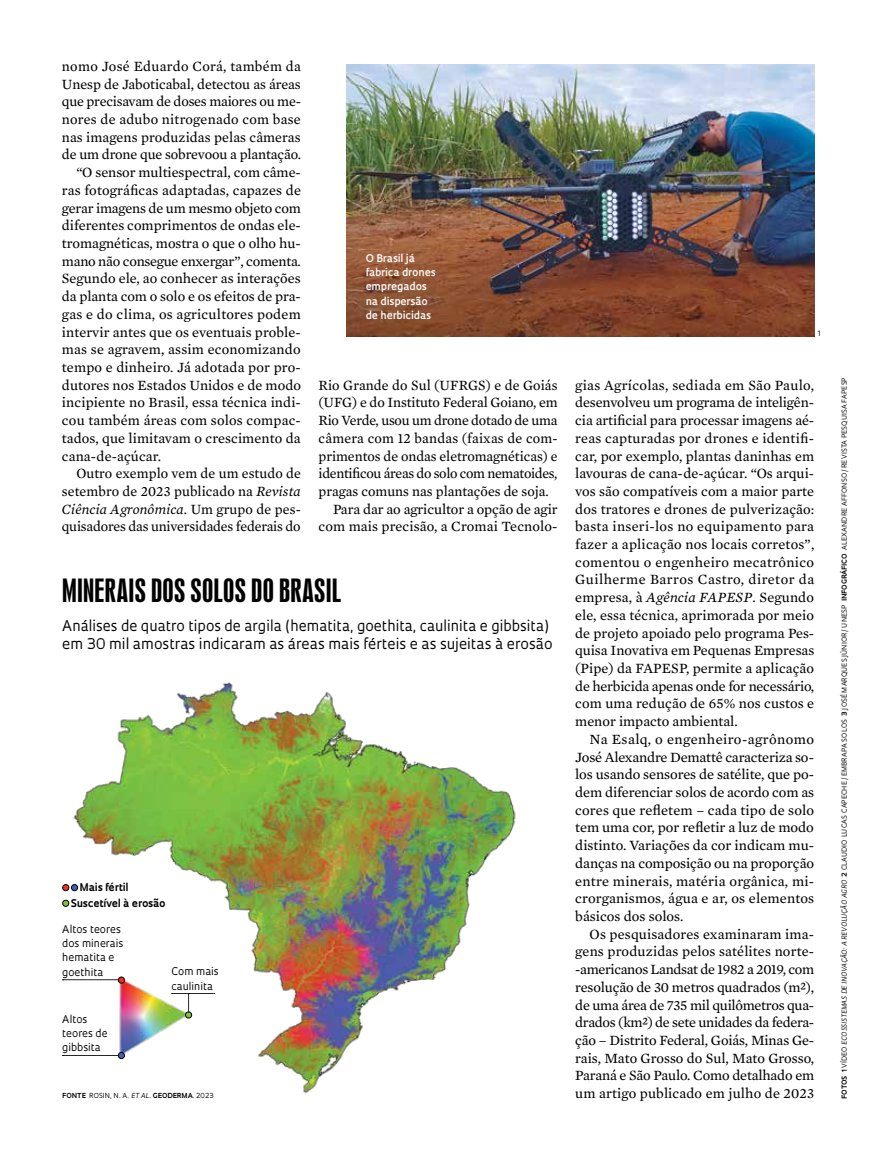
<style>
.page{position:relative;width:885px;height:1169px;background:#fff}
.page>*{position:absolute;margin:0;border:0;box-sizing:border-box;transform-origin:0 0}
.t1{font:30px "Swiss 924 BT Regular B";letter-spacing:.01em;color:#000}
.t2{font:14.4px/17.7px "Mercury Text G2";color:#000;text-align:justify}
.t3{font:14.4px/18.3px "Oculum";color:#000}
.t4{font:14.4px "Mercury Text G2";letter-spacing:-.02em;color:#000}
.t5{font:14.4px "Mercury Text G2";letter-spacing:-.025em;color:#000}
.t6{font:italic 14.4px "Mercury Text G2";letter-spacing:.01em;color:#000}
.t7{font:14.4px "Mercury Text G2";letter-spacing:.02em;color:#000}
.t8{font:10.35px/14.1px "Oculum";color:#000}
.t9{font:600 10.35px/14.1px "Oculum";color:#fff}
.t10{font:700 10.35px/16px "Oculum";color:#000}
.t11{font:7.35px "Oculum";color:#000}
.t12{font:6.75px "Oculum";letter-spacing:.015em;color:#000}
.s1{font-style:italic}
.s2{font-style:normal}
.s3{font-weight:700}
</style>
<div class="page">
<img style="left:69px;top:682px;width:447px;height:412px">
<img style="left:115px;top:971px;width:80px;height:88px">
<svg style="left:62px;top:1052px;width:62px;height:6px"></svg>
<div style="left:118px;top:1052px;width:7px;height:7px;border:1px solid #000;border-radius:50%"></div>
<div style="left:71px;top:884px;width:7px;height:6px;background:#475eaa;border-radius:50%"></div>
<div style="left:71px;top:884px;width:7px;height:7px;border:1px solid #000;border-radius:50%"></div>
<svg style="left:62px;top:977px;width:62px;height:6px"></svg>
<div style="left:118px;top:976px;width:7px;height:7px;border:1px solid #000;border-radius:50%"></div>
<svg style="left:63px;top:884px;width:6px;height:6px"></svg>
<div style="left:62px;top:884px;width:7px;height:7px;border:1px solid #000;border-radius:50%"></div>
<svg style="left:63px;top:900px;width:6px;height:6px"></svg>
<div style="left:62px;top:899px;width:7px;height:7px;border:1px solid #000;border-radius:50%"></div>
<svg style="left:172px;top:993px;width:43px;height:22px"></svg>
<div style="left:186px;top:1011px;width:6px;height:7px;background:#7fc242;border-radius:50%"></div>
<div style="left:185px;top:1011px;width:7px;height:7px;border:1px solid #000;border-radius:50%"></div>
<img style="left:346px;top:64px;width:468px;height:272px">
<p class="t7" style="left:62px;top:56px;width:241px">nomo José Eduardo Corá, também da</p>
<p class="t2" style="left:62px;top:74px;width:240px">Unesp de Jaboticabal, detectou as áreas</p>
<p class="t2" style="left:62px;top:92px;width:240px">que precisavam de doses maiores ou me-</p>
<p class="t2" style="left:62px;top:110px;width:240px">nores de adubo nitrogenado com base</p>
<p class="t2" style="left:62px;top:127px;width:240px">nas imagens produzidas pelas câmeras</p>
<p class="t2" style="left:62px;top:145px;width:241px">de um drone que sobrevoou a plantação.</p>
<p class="t2" style="left:76px;top:163px;width:226px">“O sensor multiespectral, com câme-</p>
<p class="t2" style="left:62px;top:180px;width:241px">ras fotográficas adaptadas, capazes de</p>
<p class="t2" style="left:62px;top:198px;width:240px">gerar imagens de um mesmo objeto com</p>
<p class="t2" style="left:62px;top:216px;width:240px">diferentes comprimentos de ondas ele-</p>
<p class="t2" style="left:62px;top:233px;width:240px">tromagnéticas, mostra o que o olho hu-</p>
<p class="t4" style="left:62px;top:250px;width:241px">mano não consegue enxergar”, comenta.</p>
<p class="t2" style="left:62px;top:269px;width:240px">Segundo ele, ao conhecer as interações</p>
<p class="t2" style="left:62px;top:287px;width:240px">da planta com o solo e os efeitos de pra-</p>
<p class="t2" style="left:62px;top:304px;width:240px">gas e do clima, os agricultores podem</p>
<p class="t2" style="left:62px;top:322px;width:240px">intervir antes que os eventuais proble-</p>
<p class="t2" style="left:62px;top:340px;width:240px">mas se agravem, assim economizando</p>
<p class="t2" style="left:62px;top:357px;width:240px">tempo e dinheiro. Já adotada por pro-</p>
<p class="t2" style="left:62px;top:375px;width:241px">dutores nos Estados Unidos e de modo</p>
<p class="t2" style="left:62px;top:393px;width:240px">incipiente no Brasil, essa técnica indi-</p>
<p class="t2" style="left:62px;top:411px;width:240px">cou também áreas com solos compac-</p>
<p class="t2" style="left:62px;top:428px;width:240px">tados, que limitavam o crescimento da</p>
<p class="t2" style="left:62px;top:446px;width:101px">cana-de-açúcar.</p>
<p class="t2" style="left:76px;top:464px;width:226px">Outro exemplo vem de um estudo de</p>
<p class="t2" style="left:62px;top:481px;width:240px">setembro de 2023 publicado na <span class="s1">Revista</span></p>
<p class="t6" style="left:62px;top:498px;width:240px">Ciência Agronômica<span class="s2">. Um grupo de pes-</span></p>
<p class="t2" style="left:62px;top:517px;width:240px">quisadores das universidades federais do</p>
<p class="t9" style="left:366px;top:251px;width:72px">O Brasil já fabrica drones empregados na dispersão de herbicidas</p>
<p class="t2" style="left:319px;top:375px;width:240px">Rio Grande do Sul (UFRGS) e de Goiás</p>
<p class="t2" style="left:319px;top:393px;width:241px">(UFG) e do Instituto Federal Goiano, em</p>
<p class="t4" style="left:319px;top:410px;width:240px">Rio Verde, usou um drone dotado de uma</p>
<p class="t2" style="left:319px;top:428px;width:240px">câmera com 12 bandas (faixas de com-</p>
<p class="t2" style="left:319px;top:446px;width:240px">primentos de ondas eletromagnéticas) e</p>
<p class="t5" style="left:319px;top:463px;width:240px">identificou áreas do solo com nematoides,</p>
<p class="t2" style="left:319px;top:481px;width:232px">pragas comuns nas plantações de soja.</p>
<p class="t2" style="left:333px;top:499px;width:226px">Para dar ao agricultor a opção de agir</p>
<p class="t2" style="left:319px;top:517px;width:240px">com mais precisão, a Cromai Tecnolo-</p>
<h1 class="t1" style="left:62px;top:572px;width:280px">MINERAIS DOS SOLOS DO BRASIL</h1>
<p class="t3" style="left:62px;top:616px;width:492px">Análises de quatro tipos de argila (hematita, goethita, caulinita e gibbsita) em 30 mil amostras indicaram as áreas mais férteis e as sujeitas à erosão</p>
<p class="t10" style="left:71px;top:878px;width:96px;text-indent:9px">Mais fértil<br>Suscetível à erosão</p>
<p class="t8" style="left:62px;top:921px;width:63px">Altos teores dos minerais hematita e goethita</p>
<p class="t8" style="left:62px;top:1011px;width:47px">Altos teores de gibbsita</p>
<p class="t8" style="left:171px;top:964px;width:49px">Com mais caulinita</p>
<p class="t12" style="left:62px;top:1091px;width:153px"><span class="s3">FONTE</span> ROSIN, N. A. <span class="s1">ET AL.</span> <span class="s3">GEODERMA</span>. 2023</p>
<p class="t11" style="left:818px;top:329px;width:5px">1</p>
<p class="t2" style="left:575px;top:375px;width:241px">gias Agrícolas, sediada em São Paulo, desenvolveu um programa de inteligên&shy;cia artificial para processar imagens aé&shy;reas capturadas por drones e identifi&shy;car, por exemplo, plantas daninhas em lavouras de cana-de-açúcar. “Os arqui&shy;vos são compatíveis com a maior parte dos tratores e drones de pulverização: basta inseri-los no equipamento para fazer a aplicação nos locais corretos”, comentou o engenheiro mecatrônico Guilherme Barros Castro, diretor da empresa, à <span class="s1">Agência FAPESP</span>. Segundo ele, essa técnica, aprimorada por meio de projeto apoiado pelo programa Pes&shy;quisa Inovativa em Pequenas Empresas (Pipe) da FAPESP, permite a aplicação de herbicida apenas onde for necessário, com uma redução de 65% nos custos e menor impacto ambiental.</p>
<p class="t2" style="left:575px;top:729px;width:241px;text-indent:14px">Na Esalq, o engenheiro-agrônomo José Alexandre Demattê caracteriza so&shy;los usando sensores de satélite, que po&shy;dem diferenciar solos de acordo com as cores que refletem – cada tipo de solo tem uma cor, por refletir a luz de modo distinto. Variações da cor indicam mu&shy;danças na composição ou na proporção entre minerais, matéria orgânica, mi&shy;crorganismos, água e ar, os elementos básicos dos solos.</p>
<p class="t2" style="left:575px;top:924px;width:241px;text-indent:14px">Os pesquisadores examinaram ima&shy;gens produzidas pelos satélites norte--americanos Landsat de 1982 a 2019, com resolução de 30 metros quadrados (m2), de uma área de 735 mil quilômetros qua&shy;drados (km2) de sete unidades da federa&shy;ção – Distrito Federal, Goiás, Minas Ge&shy;rais, Mato Grosso do Sul, Mato Grosso, Paraná e São Paulo. Como detalhado em um artigo publicado em julho de 2023</p>
<p class="t12" style="left:840px;top:1098px;width:723px;rotate:-90deg"><span class="s3">FOTOS 1</span> VÍDEO <span class="s1">ECOSSISTEMAS DE INOVAÇÃO: A REVOLUÇÃO AGRO</span> <span class="s3">2</span> CLAUDIO LUCAS CAPECHE/EMBRAPA SOLOS <span class="s3">3</span> JOSÉ MARQUES JÚNIOR/UNESP <span class="s3">INFOGRÁFICO</span> ALEXANDRE AFFONSO/REVISTA PESQUISA FAPESP</p>
</div>
